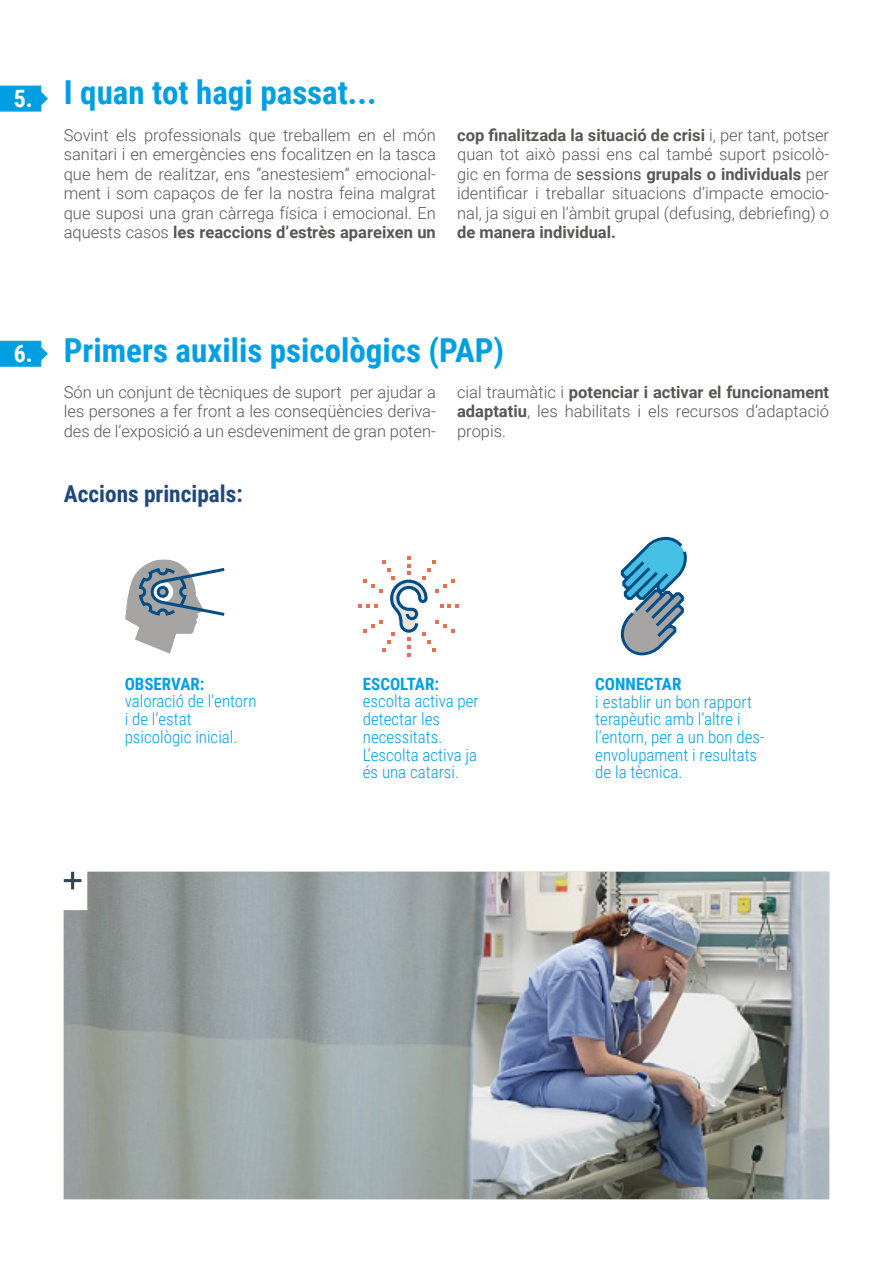
<style>
.page{position:relative;width:893px;height:1263px;background:#fff}
.page>*{position:absolute;margin:0;border:0;box-sizing:border-box;transform-origin:0 0}
.t1{font:700 33px "Roboto Condensed";color:#009fe3}
.t2{font:700 24px "Roboto Condensed";color:#fff}
.t3{font:700 23.25px "Roboto Condensed";color:#1f497d}
.t4{font:300 16.95px/17.7px "Roboto Condensed";color:#009fe3}
.t5{font:700 16.95px "Roboto Condensed";color:#009fe3}
.t6{font:300 16.5px/19.5px "Roboto";color:#575756;text-align:justify}
.t7{font:700 16.5px "Roboto";color:#575756}
.s1{font-weight:700}
.s2{font-weight:400}
</style>
<div class="page">
<img style="left:64px;top:872px;width:765px;height:327px">
<svg style="left:64px;top:872px;width:17px;height:17px"></svg>
<svg style="left:0;top:86px;width:48px;height:26px"></svg>
<svg style="left:0;top:341px;width:48px;height:26px"></svg>
<svg style="left:359px;top:556px;width:100px;height:100px"></svg>
<svg style="left:621px;top:537px;width:66px;height:118px"></svg>
<svg style="left:125px;top:559px;width:99px;height:95px"></svg>
<h2 class="t2" style="left:14px;top:82px;width:21px">5.</h2>
<h1 class="t1" style="left:64px;top:69px;width:314px">I quan tot hagi passat...</h1>
<p class="t6" style="left:64px;top:124px;width:374px">Sovint els professionals que treballem en el món sanitari i en emergències ens focalitzen en la tasca que hem de realitzar, ens “anestesiem” emocional&shy;ment i som capaços de fer la nostra feina malgrat que suposi una gran càrrega física i emocional. En aquests casos <span class="s1">les reaccions d’estrès apareixen un</span></p>
<p class="t6" style="left:457px;top:124px;width:374px"><span class="s1">cop finalitzada la situació de crisi</span> i, per tant, potser quan tot això passi ens cal també suport psicolò&shy;gic en forma de <span class="s2">sessions</span> <span class="s1">grupals o individuals</span> per identificar i treballar situacions d’impacte emocio&shy;nal, ja sigui en l’àmbit grupal (defusing, debriefing) o</p>
<p class="t7" style="left:457px;top:221px;width:160px">de manera individual.</p>
<h2 class="t2" style="left:14px;top:337px;width:21px">6.</h2>
<h1 class="t1" style="left:64px;top:327px;width:442px">Primers auxilis psicològics (PAP)</h1>
<p class="t6" style="left:64px;top:382px;width:374px">Són un conjunt de tècniques de suport per ajudar a les persones a fer front a les conseqüències deriva&shy;des de l’exposició a un esdeveniment de gran poten-</p>
<p class="t6" style="left:457px;top:382px;width:374px">cial traumàtic i <span class="s1">potenciar i activar el funcionament adaptatiu</span>, les habilitats i els recursos d’adaptació propis.</p>
<h3 class="t3" style="left:64px;top:477px;width:180px">Accions principals:</h3>
<p class="t5" style="left:125px;top:672px;width:81px">OBSERVAR:</p>
<p class="t4" style="left:125px;top:692px;width:133px">valoració de l’entorn i de l’estat psicològic inicial.</p>
<p class="t5" style="left:363px;top:672px;width:78px">ESCOLTAR:</p>
<p class="t4" style="left:363px;top:692px;width:117px">escolta activa per detectar les necessitats.<br>L’escolta activa ja és una catarsi.</p>
<p class="t5" style="left:595px;top:672px;width:88px">CONNECTAR</p>
<p class="t4" style="left:595px;top:692px;width:171px">i establir un bon rapport terapèutic amb l’altre i l’entorn, per a un bon des&shy;envolupament i resultats de la tècnica.</p>
</div>
